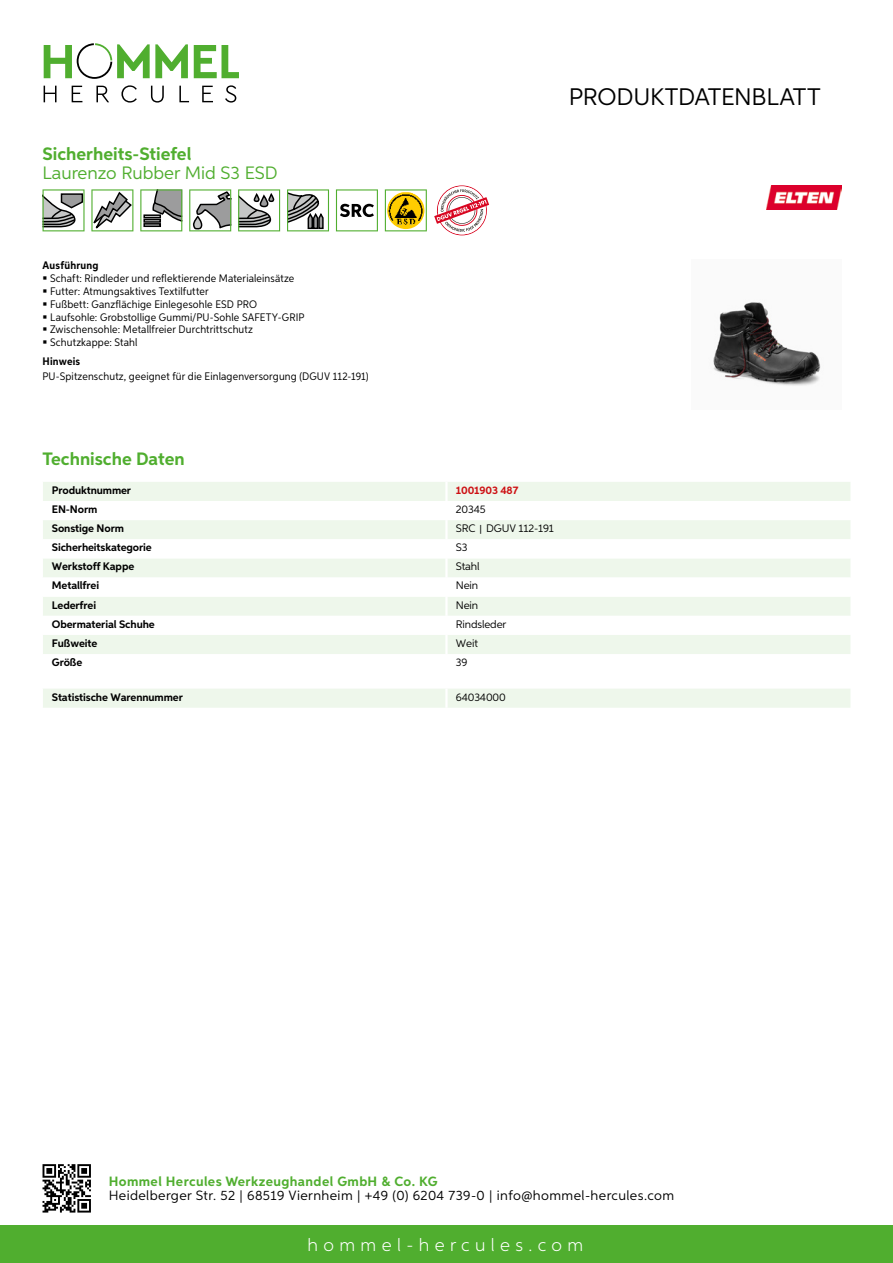
<style>
.page{position:relative;width:893px;height:1263px;background:#fff}
.page>*{position:absolute;margin:0;border:0;box-sizing:border-box;transform-origin:0 0}
.t1{font:24px "Aspira";letter-spacing:-.01em;color:#000}
.t2{font:700 18px "Aspira";color:#50ae2f}
.t3{font:18px "Aspira";color:#50ae2f}
.t4{font:300 18px "Aspira";letter-spacing:.3em;color:#fff}
.t5{font:13.5px "Aspira";letter-spacing:.03em;color:#000}
.t6{font:700 13.5px "Aspira";letter-spacing:.03em;color:#50ae2f}
.t7{font:10.95px/12.8px "Aspira Nar";letter-spacing:.015em;color:#000}
.t8{font:700 10.95px "Aspira";letter-spacing:-.01em;color:#000}
.t9{font:10.95px "Aspira";letter-spacing:-.01em;color:#000}
.t10{font:700 10.95px "Aspira Nar";letter-spacing:.02em;color:#000}
.t11{font:700 10.95px "Aspira";letter-spacing:-.01em;color:#cd1013}
.s1{font-family:"Wuerth Global";font-size:10.5px}
</style>
<div class="page">
<div style="left:0;top:1226px;width:893px;height:37px;background:#50ae2f"></div>
<svg style="left:43px;top:1164px;width:48px;height:48px"></svg>
<svg style="left:194px;top:45px;width:45px;height:33px"></svg>
<svg style="left:44px;top:43px;width:144px;height:36px"></svg>
<svg style="left:44px;top:86px;width:13px;height:16px"></svg>
<svg style="left:72px;top:86px;width:10px;height:16px"></svg>
<svg style="left:96px;top:86px;width:13px;height:16px"></svg>
<svg style="left:121px;top:85px;width:16px;height:18px"></svg>
<svg style="left:151px;top:86px;width:13px;height:17px"></svg>
<svg style="left:179px;top:86px;width:10px;height:16px"></svg>
<svg style="left:202px;top:86px;width:11px;height:16px"></svg>
<svg style="left:225px;top:85px;width:11px;height:18px"></svg>
<div style="left:43px;top:482px;width:807px;height:19px;background:#eef7eb"></div>
<svg style="left:43px;top:520px;width:807px;height:134px;fill:#eef7eb"></svg>
<hr style="left:445px;top:482px;width:3px;height:19px;background:#fff">
<hr style="left:445px;top:520px;width:3px;height:19px;background:#fff">
<hr style="left:445px;top:539px;width:3px;height:19px;background:#fff">
<hr style="left:445px;top:558px;width:3px;height:19px;background:#fff">
<hr style="left:445px;top:577px;width:3px;height:20px;background:#fff">
<hr style="left:445px;top:597px;width:3px;height:19px;background:#fff">
<hr style="left:445px;top:616px;width:3px;height:19px;background:#fff">
<hr style="left:445px;top:635px;width:3px;height:19px;background:#fff">
<div style="left:43px;top:689px;width:807px;height:19px;background:#eef7eb"></div>
<hr style="left:445px;top:689px;width:3px;height:19px;background:#fff">
<svg style="left:43px;top:189px;width:90px;height:42px"></svg>
<svg style="left:140px;top:189px;width:42px;height:42px"></svg>
<svg style="left:189px;top:189px;width:42px;height:42px"></svg>
<svg style="left:238px;top:189px;width:42px;height:42px"></svg>
<svg style="left:287px;top:189px;width:42px;height:42px"></svg>
<svg style="left:336px;top:189px;width:42px;height:42px"></svg>
<svg style="left:385px;top:189px;width:42px;height:42px"></svg>
<svg style="left:434px;top:185px;width:55px;height:50px"></svg>
<img style="left:713px;top:302px;width:108px;height:84px">
<img style="left:766px;top:185px;width:76px;height:24px">
<h2 class="t2" style="left:43px;top:142px;width:150px">Sicherheits-Stiefel</h2>
<h2 class="t3" style="left:43px;top:162px;width:234px">Laurenzo Rubber Mid S3 ESD</h2>
<h1 class="t1" style="left:569px;top:82px;width:253px">Produktdatenblatt</h1>
<p class="t10" style="left:43px;top:259px;width:58px">Ausführung</p>
<p class="t7" style="left:50px;top:272px;width:256px">Schaft: Rindleder und reflektierende Materialeinsätze Futter: Atmungsaktives Textilfutter<br>Fußbett: Ganzflächige Einlegesohle ESD PRO Laufsohle: Grobstollige Gummi/PU-Sohle SAFETY-GRIP Zwischensohle: Metallfreier Durchtrittschutz Schutzkappe: Stahl</p>
<p class="t10" style="left:43px;top:355px;width:39px">Hinweis</p>
<p class="t7" style="left:43px;top:370px;width:327px">PU-Spitzenschutz, geeignet für die Einlagenversorgung (DGUV 112-191)</p>
<h2 class="t2" style="left:43px;top:448px;width:144px">Technische Daten</h2>
<p class="t8" style="left:52px;top:483px;width:81px">Produktnummer</p>
<p class="t11" style="left:456px;top:483px;width:64px">1001903 487</p>
<p class="t8" style="left:52px;top:502px;width:47px">EN-Norm</p>
<p class="t9" style="left:456px;top:502px;width:31px">20345</p>
<p class="t8" style="left:52px;top:521px;width:74px">Sonstige Norm</p>
<p class="t9" style="left:456px;top:522px;width:100px">SRC <span class="s1">|</span> DGUV 112-191</p>
<p class="t8" style="left:52px;top:541px;width:101px">Sicherheitskategorie</p>
<p class="t9" style="left:456px;top:541px;width:13px">S3</p>
<p class="t8" style="left:52px;top:560px;width:84px">Werkstoff Kappe</p>
<p class="t9" style="left:456px;top:560px;width:25px">Stahl</p>
<p class="t8" style="left:52px;top:579px;width:49px">Metallfrei</p>
<p class="t9" style="left:456px;top:579px;width:24px">Nein</p>
<p class="t8" style="left:52px;top:598px;width:46px">Lederfrei</p>
<p class="t9" style="left:456px;top:598px;width:24px">Nein</p>
<p class="t8" style="left:52px;top:617px;width:104px">Obermaterial Schuhe</p>
<p class="t9" style="left:456px;top:617px;width:52px">Rindsleder</p>
<p class="t8" style="left:52px;top:636px;width:47px">Fußweite</p>
<p class="t9" style="left:456px;top:636px;width:24px">Weit</p>
<p class="t8" style="left:52px;top:655px;width:32px">Größe</p>
<p class="t9" style="left:456px;top:655px;width:13px">39</p>
<p class="t8" style="left:52px;top:690px;width:132px">Statistische Warennummer</p>
<p class="t9" style="left:456px;top:690px;width:52px">64034000</p>
<p class="t6" style="left:109px;top:1172px;width:330px">Hommel Hercules Werkzeughandel GmbH &amp; Co. KG</p>
<p class="t5" style="left:109px;top:1187px;width:567px">Heidelberger Str. 52 | 68519 Viernheim | +49 (0) 6204 739-0 | info@hommel-hercules.com</p>
<h2 class="t4" style="left:307px;top:1234px;width:277px">hommel-hercules.com</h2>
</div>
